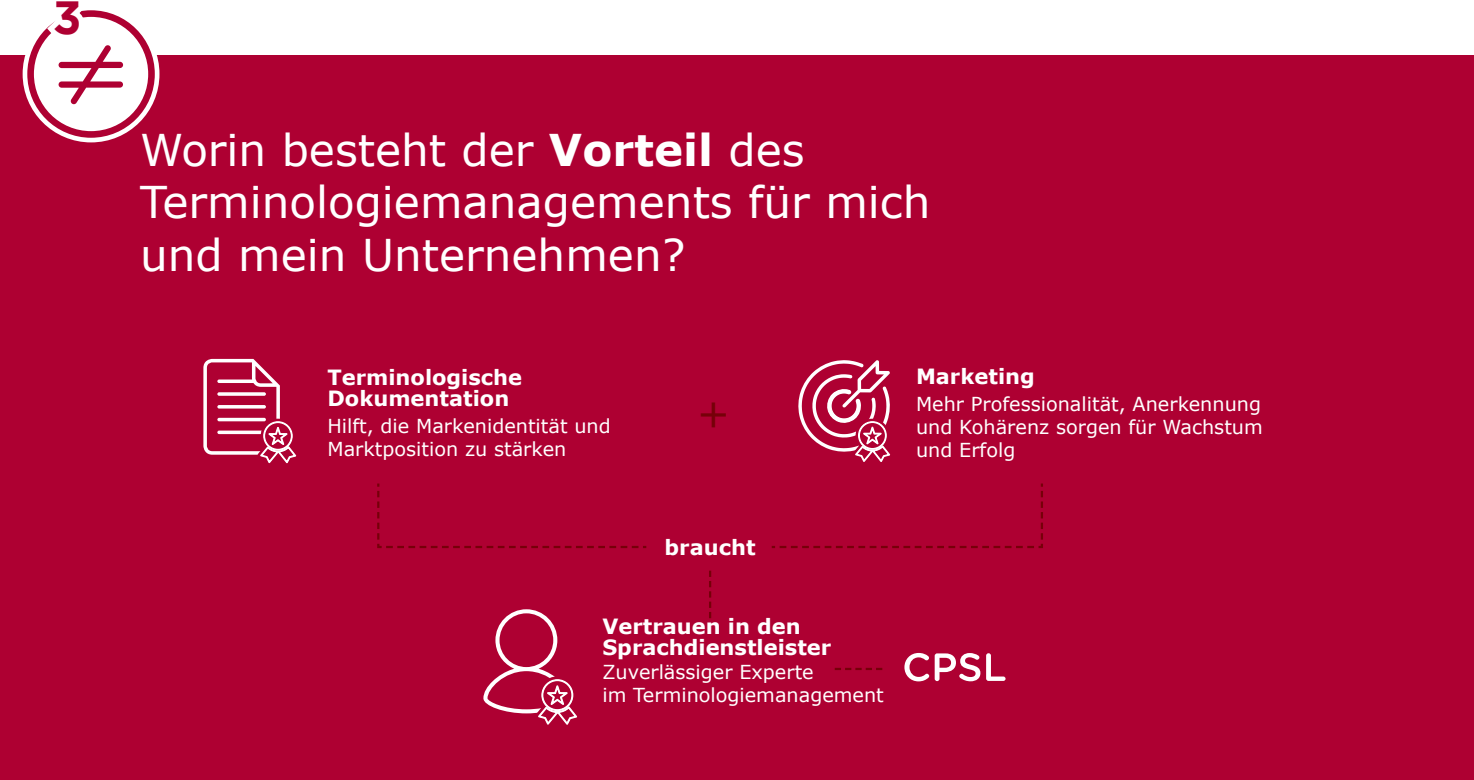
<style>
.page{position:relative;width:1474px;height:780px;background:#fff}
.page>*{position:absolute;margin:0;border:0;box-sizing:border-box;transform-origin:0 0}
.Text{font:700 46.38px "Gotham";color:#ae0032}
.Text-2{font:43.75px/52.5px "Verdana";color:#fff}
.t1{font:40.77px "Verdana";color:#ae0032}
.Text-3{font:700 21px/21px "Verdana";color:#fff}
.Text-4{font:19.25px/22.8px "Verdana";color:#fff}
.s1{font-weight:700}
</style>
<div class="page">
<div style="left:0;top:55px;width:1473px;height:725px;background:#ae0032"></div>
<div style="left:23px;top:6px;width:136px;height:136px;border:10px solid #fff;border-radius:50%"></div>
<div style="left:31px;top:14px;width:120px;height:120px;background:#fff;border-radius:50%"></div>
<div style="left:27px;top:10px;width:128px;height:128px;border:7px solid #ae0032;border-radius:50%"></div>
<svg style="left:40px;top:6px;width:83px;height:98px"></svg>
<svg style="left:904px;top:653px;width:76px;height:28px"></svg>
<svg style="left:986px;top:653px;width:19px;height:28px"></svg>
<svg style="left:483px;top:609px;width:95px;height:116px"></svg>
<svg style="left:834px;top:668px;width:48px;height:2px"></svg>
<svg style="left:203px;top:359px;width:94px;height:105px"></svg>
<svg style="left:709px;top:571px;width:2px;height:47px"></svg>
<svg style="left:771px;top:360px;width:272px;height:188px"></svg>
<svg style="left:377px;top:483px;width:270px;height:65px"></svg>
<p class="Text" style="left:53px;top:-9px;width:30px">3</p>
<p class="Text-2" style="left:140px;top:123px;width:791px">Worin besteht der <span class="s1">Vorteil</span> des<br>Terminologiemanagements für mich und mein Unternehmen?</p>
<p class="Text-3" style="left:327px;top:366px;width:196px">Terminologische</p>
<p class="Text-3" style="left:327px;top:387px;width:183px">Dokumentation</p>
<p class="Text-4" style="left:327px;top:414px;width:285px">Hilft, die Markenidentität und<br>Marktposition zu stärken</p>
<h3 class="t1" style="left:696px;top:385px;width:35px">+</h3>
<p class="Text-3" style="left:664px;top:536px;width:92px">braucht</p>
<p class="Text-3" style="left:602px;top:615px;width:230px">Vertrauen in den<br>Sprachdienstleister</p>
<p class="Text-4" style="left:602px;top:660px;width:213px">Zuverlässiger Experte</p>
<p class="Text-4" style="left:602px;top:683px;width:283px">im Terminologiemanagement</p>
<p class="Text-3" style="left:916px;top:365px;width:120px">Marketing</p>
<p class="Text-4" style="left:916px;top:393px;width:348px;text-align:justify">Mehr Professionalität, Anerkennung und Kohärenz sorgen für Wachstum und Erfolg</p>
</div>
